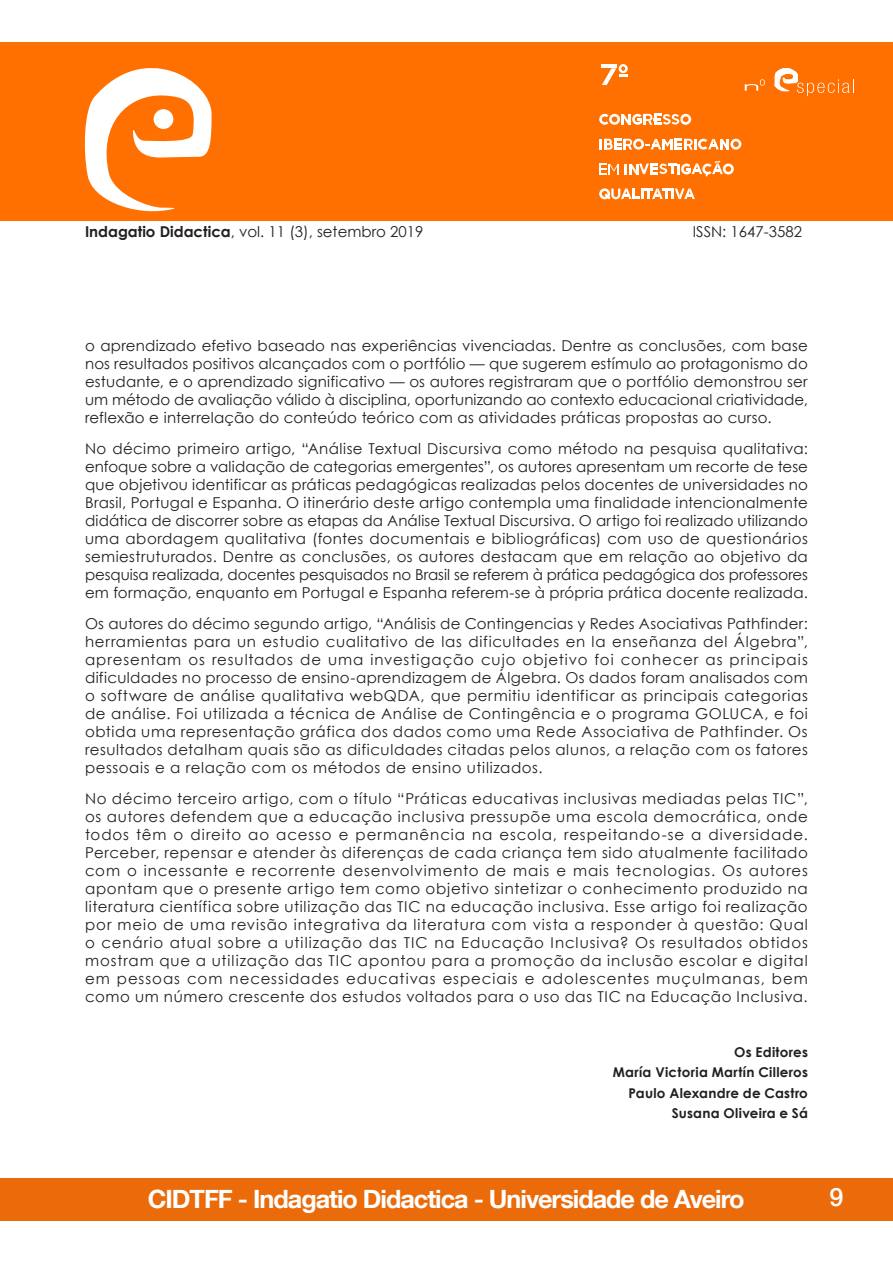
<style>
.page{position:relative;width:893px;height:1263px;background:#fff}
.page>*{position:absolute;margin:0;border:0;box-sizing:border-box;transform-origin:0 0}
.t1{font:700 25.2px "Helvetica Neue LT Com";letter-spacing:-.04em;color:#fff}
.t2{font:500 25.2px "Helvetica Neue LT Com";color:#fff}
.paragrafos{font:15px/18px "Century Gothic";letter-spacing:.02em;color:#231f20;text-align:justify}
.paragrafos-2{font:15px "Century Gothic";color:#231f20}
.autores{font:700 13.5px "Century Gothic";letter-spacing:.02em;color:#231f20}
.s1{font-weight:700}
</style>
<div class="page">
<div style="left:0;top:43px;width:893px;height:178px;background:#ff7000"></div>
<div style="left:0;top:1178px;width:893px;height:42px;background:#eb6b0a"></div>
<svg style="left:83px;top:42px;width:129px;height:170px"></svg>
<svg style="left:774px;top:68px;width:80px;height:28px"></svg>
<svg style="left:745px;top:79px;width:20px;height:12px"></svg>
<svg style="left:619px;top:64px;width:9px;height:9px"></svg>
<hr style="left:601px;top:64px;width:15px;height:4px;background:#fff">
<svg style="left:602px;top:66px;width:25px;height:19px"></svg>
<div style="left:680px;top:114px;width:11px;height:11px;background:#fff;border-radius:50%"></div>
<svg style="left:599px;top:188px;width:11px;height:11px"></svg>
<div style="left:730px;top:139px;width:11px;height:11px;background:#fff;border-radius:50%"></div>
<div style="left:723px;top:164px;width:11px;height:10px;background:#fff;border-radius:50%"></div>
<svg style="left:602px;top:188px;width:93px;height:11px"></svg>
<svg style="left:599px;top:114px;width:90px;height:11px"></svg>
<svg style="left:599px;top:139px;width:140px;height:11px"></svg>
<svg style="left:600px;top:163px;width:19px;height:12px"></svg>
<svg style="left:625px;top:161px;width:106px;height:16px"></svg>
<p class="paragrafos-2" style="left:85px;top:221px;width:340px"><span class="s1">Indagatio Didactica</span>, vol. 11 (3), setembro 2019</p>
<p class="paragrafos-2" style="left:693px;top:221px;width:111px">ISSN: 1647-3582</p>
<p class="paragrafos" style="left:85px;top:337px;width:724px">o aprendizado efetivo baseado nas experiências vivenciadas. Dentre as conclusões, com base nos resultados positivos alcançados com o portfólio — que sugerem estímulo ao protagonismo do estudante, e o aprendizado significativo — os autores registraram que o portfólio demonstrou ser um método de avaliação válido à disciplina, oportunizando ao contexto educacional criatividade, reflexão e interrelação do conteúdo teórico com as atividades práticas propostas ao curso.</p>
<p class="paragrafos" style="left:85px;top:440px;width:724px">No décimo primeiro artigo, “Análise Textual Discursiva como método na pesquisa qualitativa: enfoque sobre a validação de categorias emergentes”, os autores apresentam um recorte de tese que objetivou identificar as práticas pedagógicas realizadas pelos docentes de universidades no Brasil, Portugal e Espanha. O itinerário deste artigo contempla uma finalidade intencionalmente didática de discorrer sobre as etapas da Análise Textual Discursiva. O artigo foi realizado utilizando uma abordagem qualitativa (fontes documentais e bibliográficas) com uso de questionários semiestruturados. Dentre as conclusões, os autores destacam que em relação ao objetivo da pesquisa realizada, docentes pesquisados no Brasil se referem à prática pedagógica dos professores em formação, enquanto em Portugal e Espanha referem-se à própria prática docente realizada.</p>
<p class="paragrafos" style="left:85px;top:614px;width:724px">Os autores do décimo segundo artigo, “Análisis de Contingencias y Redes Asociativas Pathfinder: herramientas para un estudio cualitativo de las dificultades en la enseñanza del Álgebra”, apresentam os resultados de uma investigação cujo objetivo foi conhecer as principais dificuldades no processo de ensino-aprendizagem de Álgebra. Os dados foram analisados com o software de análise qualitativa webQDA, que permitiu identificar as principais categorias de análise. Foi utilizada a técnica de Análise de Contingência e o programa GOLUCA, e foi obtida uma representação gráfica dos dados como uma Rede Associativa de Pathfinder. Os resultados detalham quais são as dificuldades citadas pelos alunos, a relação com os fatores pessoais e a relação com os métodos de ensino utilizados.</p>
<p class="paragrafos" style="left:85px;top:789px;width:724px">No décimo terceiro artigo, com o título “Práticas educativas inclusivas mediadas pelas TIC”, os autores defendem que a educação inclusiva pressupõe uma escola democrática, onde todos têm o direito ao acesso e permanência na escola, respeitando-se a diversidade.<br>Perceber, repensar e atender às diferenças de cada criança tem sido atualmente facilitado com o incessante e recorrente desenvolvimento de mais e mais tecnologias. Os autores apontam que o presente artigo tem como objetivo sintetizar o conhecimento produzido na literatura científica sobre utilização das TIC na educação inclusiva. Esse artigo foi realização por meio de uma revisão integrativa da literatura com vista a responder à questão: Qual o cenário atual sobre a utilização das TIC na Educação Inclusiva? Os resultados obtidos mostram que a utilização das TIC apontou para a promoção da inclusão escolar e digital em pessoas com necessidades educativas especiais e adolescentes muçulmanas, bem como um número crescente dos estudos voltados para o uso das TIC na Educação Inclusiva.</p>
<p class="autores" style="left:734px;top:1042px;width:75px">Os Editores</p>
<p class="autores" style="left:613px;top:1062px;width:197px">María Victoria Martín Cilleros</p>
<p class="autores" style="left:628px;top:1082px;width:181px">Paulo Alexandre de Castro</p>
<p class="autores" style="left:672px;top:1103px;width:138px">Susana Oliveira e Sá</p>
<h1 class="t1" style="left:148px;top:1183px;width:598px">CIDTFF - Indagatio Didactica - Universidade de Aveiro</h1>
<h1 class="t2" style="left:829px;top:1181px;width:16px">9</h1>
</div>
